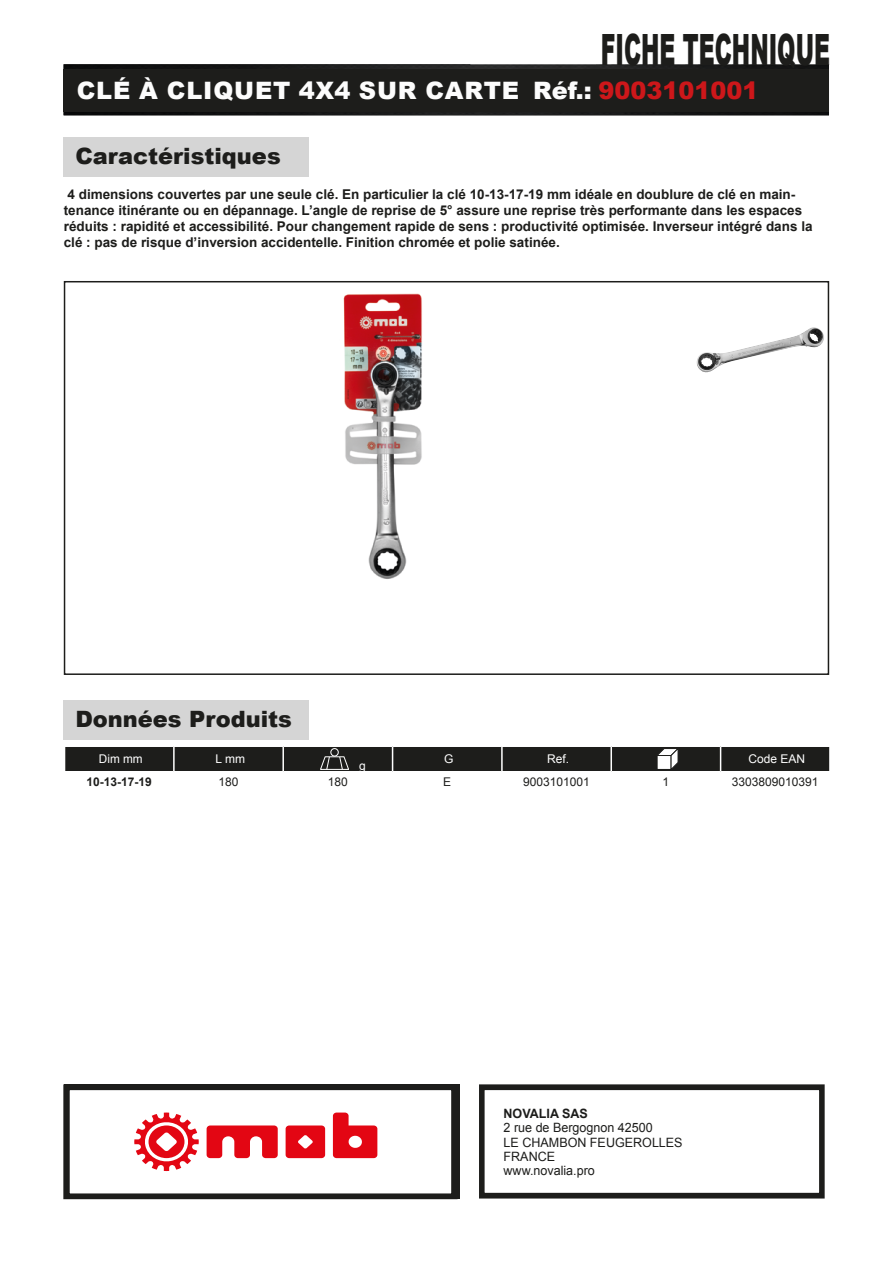
<style>
.page{position:relative;width:893px;height:1263px;background:#fff}
.page>*{position:absolute;margin:0;border:0;box-sizing:border-box;transform-origin:0 0}
.t1{font:900 43.2px "Arial";color:#1d1d1b;scale:.51 1}
.t2{font:900 24px "Arial";letter-spacing:.025em;color:#fcfcfc}
.t3{font:900 22.5px "Arial";color:#1d1d1b}
.t4{font:700 13.5px/16.2px "Arial";color:#1d1d1b}
.t5{font:12.9px/14.2px "Arial";color:#1d1d1b}
.t6{font:700 12.9px "Arial";color:#1d1d1b}
.t7{font:12px "Arial";color:#1d1d1b}
.t8{font:12px "Arial";color:#fff}
.t9{font:700 12px "Arial";color:#1d1d1b}
.s1{color:#cd171a}
</style>
<div class="page">
<img style="left:64px;top:64px;width:765px;height:51px">
<div style="left:64px;top:69px;width:765px;height:43px;background:#1d1d1b"></div>
<div style="left:479px;top:1084px;width:346px;height:114px;border:6px solid #1d1d1b"></div>
<div style="left:64px;top:137px;width:245px;height:40px;background:#d5d5d5"></div>
<div style="left:64px;top:281px;width:765px;height:394px;border:2px solid #1d1d1b"></div>
<div style="left:64px;top:700px;width:245px;height:39px;background:#d5d5d5"></div>
<svg style="left:65px;top:746px;width:765px;height:26px;background:#353534"></svg>
<img style="left:343px;top:293px;width:79px;height:286px">
<img style="left:697px;top:327px;width:127px;height:46px">
<div style="left:64px;top:1084px;width:393px;height:115px;border:6px solid #1d1d1b"></div>
<svg style="left:207px;top:1125px;width:71px;height:33px"></svg>
<svg style="left:286px;top:1125px;width:39px;height:33px"></svg>
<svg style="left:134px;top:1112px;width:65px;height:59px"></svg>
<svg style="left:333px;top:1112px;width:44px;height:46px"></svg>
<h1 class="t1" style="left:601px;top:18px;width:451px">FICHE TECHNIQUE</h1>
<h2 class="t2" style="left:77px;top:73px;width:683px">CLÉ À CLIQUET 4X4 SUR CARTE Réf.: <span class="s1">9003101001</span></h2>
<h3 class="t3" style="left:75px;top:140px;width:207px">Caractéristiques</h3>
<p class="t4" style="left:64px;top:186px;width:750px">4 dimensions couvertes par une seule clé. En particulier la clé 10-13-17-19 mm idéale en doublure de clé en main&shy;tenance itinérante ou en dépannage. L’angle de reprise de 5° assure une reprise très performante dans les espaces réduits : rapidité et accessibilité. Pour changement rapide de sens : productivité optimisée. Inverseur intégré dans la clé : pas de risque d’inversion accidentelle. Finition chromée et polie satinée.</p>
<h3 class="t3" style="left:75px;top:702px;width:218px">Données Produits</h3>
<p class="t8" style="left:99px;top:751px;width:45px">Dim mm</p>
<p class="t8" style="left:215px;top:751px;width:31px">L mm</p>
<p class="t8" style="left:359px;top:757px;width:8px">g</p>
<p class="t8" style="left:444px;top:751px;width:11px">G</p>
<p class="t8" style="left:547px;top:751px;width:24px">Ref.</p>
<p class="t8" style="left:749px;top:751px;width:58px">Code EAN</p>
<p class="t9" style="left:87px;top:774px;width:67px">10-13-17-19</p>
<p class="t7" style="left:219px;top:774px;width:22px">180</p>
<p class="t7" style="left:328px;top:774px;width:22px">180</p>
<p class="t7" style="left:443px;top:774px;width:10px">E</p>
<p class="t7" style="left:523px;top:774px;width:68px">9003101001</p>
<p class="t7" style="left:663px;top:774px;width:8px">1</p>
<p class="t7" style="left:732px;top:774px;width:88px">3303809010391</p>
<p class="t6" style="left:504px;top:1105px;width:86px">NOVALIA SAS</p>
<p class="t5" style="left:504px;top:1121px;width:181px">2 rue de Bergognon 42500<br>LE CHAMBON FEUGEROLLES<br>FRANCE<br>www.novalia.pro</p>
</div>
